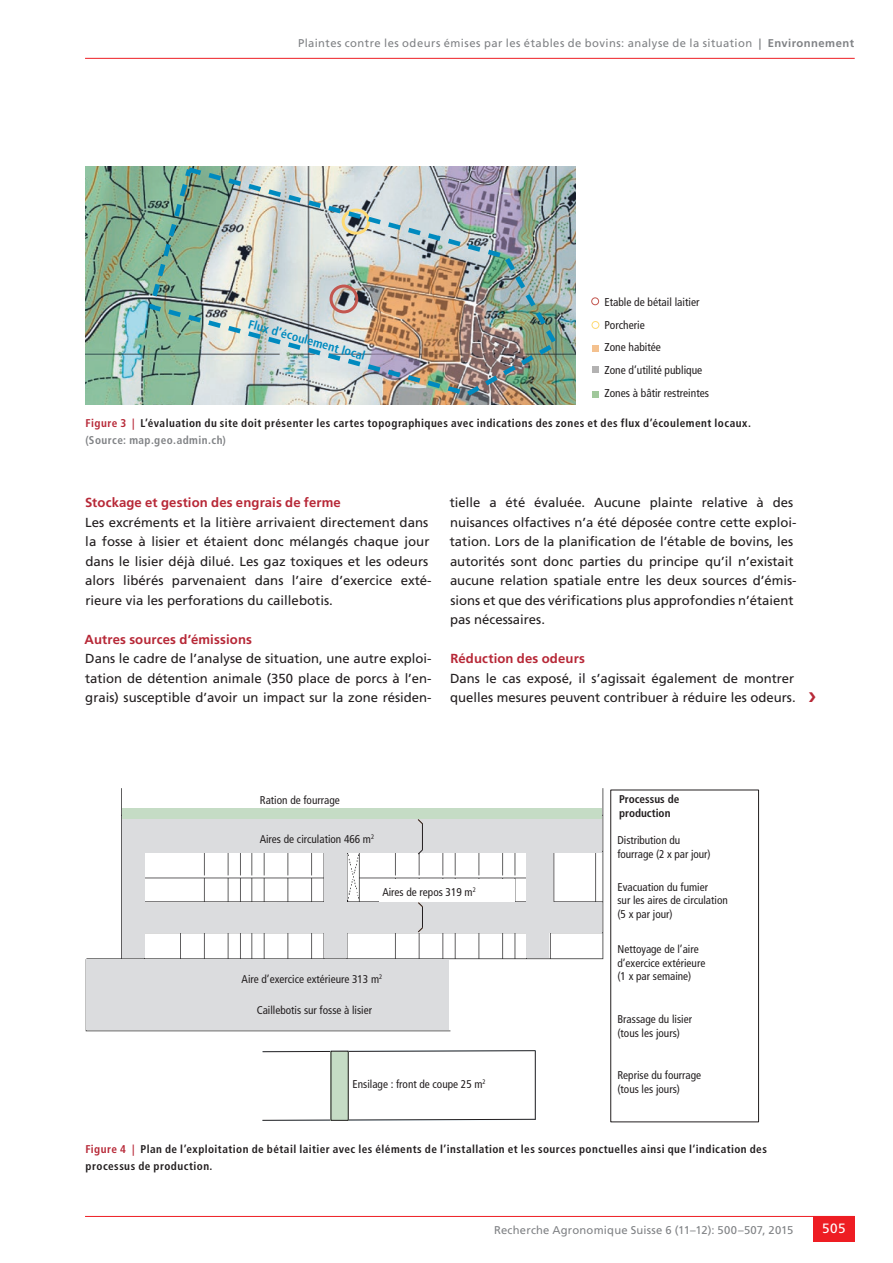
<style>
.page{position:relative;width:893px;height:1263px;background:#fff}
.page>*{position:absolute;margin:0;border:0;box-sizing:border-box;transform-origin:0 0}
.t1{font:13.5px "Frutiger LT Std";color:#fff}
.t2{font:13.2px/19.5px "Frutiger LT Std";color:#231f20}
.t3{font:700 13.2px "Frutiger LT Std";letter-spacing:.01em;color:#b72837}
.t4{font:700 condensed 12.15px "Frutiger LT Std";color:#008abf}
.t5{font:condensed 11.4px/22.6px "Frutiger LT Std";color:#231f20}
.t6{font:condensed 11.25px/13.5px "Frutiger LT Std";color:#231f20}
.t7{font:700 condensed 11.25px/16.5px "Frutiger LT Std";letter-spacing:.04em;color:#231f20}
.t8{font:11.25px "Frutiger LT Std";letter-spacing:.035em;color:#808285}
.t9{font:700 condensed 11.25px/14px "Frutiger LT Std";color:#231f20}
.s1{font-weight:700}
.s2{color:#b72837}
.s3{color:#808285}
</style>
<div class="page">
<hr style="left:85px;top:1216px;width:770px;height:1px;background:#ee1d23">
<div style="left:813px;top:1216px;width:42px;height:26px;background:#ee1d23"></div>
<hr style="left:85px;top:58px;width:770px;height:1px;background:#ee1d23">
<img style="left:85px;top:167px;width:490px;height:237px">
<img style="left:148px;top:166px;width:414px;height:233px">
<div style="left:592px;top:321px;width:7px;height:8px;border:1px solid #feda73;border-radius:50%"></div>
<div style="left:591px;top:297px;width:8px;height:8px;border:1px solid #c3564f;border-radius:50%"></div>
<div style="left:592px;top:345px;width:7px;height:7px;background:#f4c18f"></div>
<div style="left:592px;top:366px;width:7px;height:7px;background:#b3b2b2"></div>
<div style="left:592px;top:391px;width:7px;height:7px;background:#a0c89b"></div>
<div style="left:330px;top:285px;width:28px;height:28px;border:3px solid #c3564f;border-radius:50%"></div>
<img style="left:85px;top:788px;width:518px;height:244px">
<div style="left:122px;top:833px;width:325px;height:20px;background:#dbdcde"></div>
<div style="left:122px;top:818px;width:325px;height:20px;background:#dbdcde"></div>
<div style="left:277px;top:833px;width:324px;height:20px;background:#dbdcde"></div>
<div style="left:280px;top:818px;width:321px;height:20px;background:#dbdcde"></div>
<div style="left:277px;top:912px;width:325px;height:20px;background:#dbdcde"></div>
<div style="left:277px;top:902px;width:325px;height:20px;background:#dbdcde"></div>
<div style="left:122px;top:912px;width:325px;height:20px;background:#dbdcde"></div>
<div style="left:122px;top:903px;width:325px;height:20px;background:#dbdcde"></div>
<div style="left:122px;top:853px;width:14px;height:29px;background:#dbdcde"></div>
<div style="left:131px;top:853px;width:14px;height:29px;background:#dbdcde"></div>
<div style="left:122px;top:874px;width:14px;height:29px;background:#dbdcde"></div>
<div style="left:131px;top:874px;width:14px;height:29px;background:#dbdcde"></div>
<div style="left:324px;top:853px;width:14px;height:29px;background:#dbdcde"></div>
<div style="left:333px;top:853px;width:14px;height:29px;background:#dbdcde"></div>
<div style="left:324px;top:874px;width:14px;height:29px;background:#dbdcde"></div>
<div style="left:333px;top:874px;width:14px;height:29px;background:#dbdcde"></div>
<div style="left:526px;top:853px;width:14px;height:29px;background:#dbdcde"></div>
<div style="left:539px;top:853px;width:14px;height:29px;background:#dbdcde"></div>
<div style="left:526px;top:874px;width:14px;height:29px;background:#dbdcde"></div>
<div style="left:539px;top:874px;width:14px;height:29px;background:#dbdcde"></div>
<div style="left:526px;top:929px;width:14px;height:29px;background:#dbdcde"></div>
<div style="left:535px;top:929px;width:14px;height:29px;background:#dbdcde"></div>
<div style="left:324px;top:929px;width:14px;height:29px;background:#dbdcde"></div>
<div style="left:333px;top:929px;width:14px;height:29px;background:#dbdcde"></div>
<div style="left:122px;top:929px;width:14px;height:29px;background:#dbdcde"></div>
<div style="left:131px;top:929px;width:14px;height:29px;background:#dbdcde"></div>
<div style="left:379px;top:879px;width:135px;height:23px;background:#fff"></div>
<div style="left:87px;top:992px;width:204px;height:37px;background:#dbdcde"></div>
<div style="left:87px;top:959px;width:204px;height:38px;background:#dbdcde"></div>
<div style="left:244px;top:959px;width:205px;height:38px;background:#dbdcde"></div>
<div style="left:244px;top:992px;width:205px;height:37px;background:#dbdcde"></div>
<svg style="left:262px;top:1050px;width:274px;height:2px"></svg>
<svg style="left:262px;top:1118px;width:273px;height:3px"></svg>
<hr style="left:535px;top:1051px;width:1px;height:69px;background:#231f20">
<div style="left:122px;top:808px;width:479px;height:10px;background:#c5dcc5"></div>
<div style="left:330px;top:1051px;width:18px;height:69px;background:#c5dcc5"></div>
<div style="left:331px;top:1051px;width:18px;height:70px;border:1px solid #231f20"></div>
<div style="left:610px;top:789px;width:149px;height:333px;border:1px solid #231f20"></div>
<svg style="left:417px;top:818px;width:10px;height:37px"></svg>
<svg style="left:417px;top:902px;width:10px;height:31px"></svg>
<p class="t8" style="left:298px;top:36px;width:558px">Plaintes contre les odeurs émises par les étables de bovins: analyse de la situation <span class="s1">| Environnement</span></p>
<p class="t5" style="left:604px;top:291px;width:106px">Etable de bétail laitier<br>Porcherie<br>Zone habitée<br>Zone d’utilité publique<br>Zones à bâtir restreintes</p>
<p class="t7" style="left:85px;top:415px;width:667px"><span class="s2">Figure 3 |</span> L’évaluation du site doit présenter les cartes topographiques avec indications des zones et des flux d’écoulement locaux. <span class="s3">(Source: map.geo.admin.ch)</span></p>
<p class="t4" style="left:251px;top:316px;width:122px;rotate:16deg">Flux d’écoulement local</p>
<p class="t3" style="left:85px;top:495px;width:257px">Stockage et gestion des engrais de ferme</p>
<p class="t2" style="left:85px;top:512px;width:348px">Les excréments et la litière arrivaient directement dans la fosse à lisier et étaient donc mélangés chaque jour dans le lisier déjà dilué. Les gaz toxiques et les odeurs alors libérés parvenaient dans l’aire d’exercice exté&shy;rieure via les perforations du caillebotis.</p>
<p class="t3" style="left:85px;top:631px;width:169px">Autres sources d’émissions</p>
<p class="t2" style="left:85px;top:649px;width:348px;text-align:justify">Dans le cadre de l’analyse de situation, une autre exploi&shy;tation de détention animale (350 place de porcs à l’en&shy;grais) susceptible d’avoir un impact sur la zone résiden-</p>
<p class="t2" style="left:450px;top:493px;width:348px">tielle a été évaluée. Aucune plainte relative à des nuisances olfactives n’a été déposée contre cette exploi&shy;tation. Lors de la planification de l’étable de bovins, les autorités sont donc parties du principe qu’il n’existait aucune relation spatiale entre les deux sources d’émis&shy;sions et que des vérifications plus approfondies n’étaient pas nécessaires.</p>
<p class="t3" style="left:450px;top:651px;width:136px">Réduction des odeurs</p>
<p class="t2" style="left:450px;top:668px;width:347px">Dans le cas exposé, il s’agissait également de montrer quelles mesures peuvent contribuer à réduire les odeurs.</p>
<p class="t6" style="left:260px;top:794px;width:81px">Ration de fourrage</p>
<p class="t6" style="left:260px;top:832px;width:116px">Aires de circulation 466 m<sup>2</sup></p>
<p class="t6" style="left:382px;top:885px;width:95px">Aires de repos 319 m<sup>2</sup></p>
<p class="t6" style="left:242px;top:972px;width:142px">Aire d’exercice extérieure 313 m<sup>2</sup></p>
<p class="t6" style="left:257px;top:1004px;width:117px">Caillebotis sur fosse à lisier</p>
<p class="t6" style="left:353px;top:1077px;width:135px">Ensilage : front de coupe 25 m<sup>2</sup></p>
<p class="t9" style="left:619px;top:792px;width:62px">Processus de production</p>
<p class="t6" style="left:617px;top:834px;width:95px">Distribution du fourrage (2 x par jour)</p>
<p class="t6" style="left:617px;top:880px;width:112px">Evacuation du fumier<br>sur les aires de circulation (5 x par jour)</p>
<p class="t6" style="left:617px;top:943px;width:89px">Nettoyage de l’aire d’exercice extérieure (1 x par semaine)</p>
<p class="t6" style="left:617px;top:1013px;width:76px">Brassage du lisier (tous les jours)</p>
<p class="t6" style="left:617px;top:1068px;width:85px">Reprise du fourrage (tous les jours)</p>
<p class="t7" style="left:85px;top:1141px;width:683px"><span class="s2">Figure 4 |</span> Plan de l’exploitation de bétail laitier avec les éléments de l’installation et les sources ponctuelles ainsi que l‘indication des processus de production.</p>
<p class="t8" style="left:494px;top:1223px;width:301px">Recherche Agronomique Suisse 6 (11–12): 500–507, 2015</p>
<p class="t1" style="left:822px;top:1221px;width:25px">505</p>
</div>
